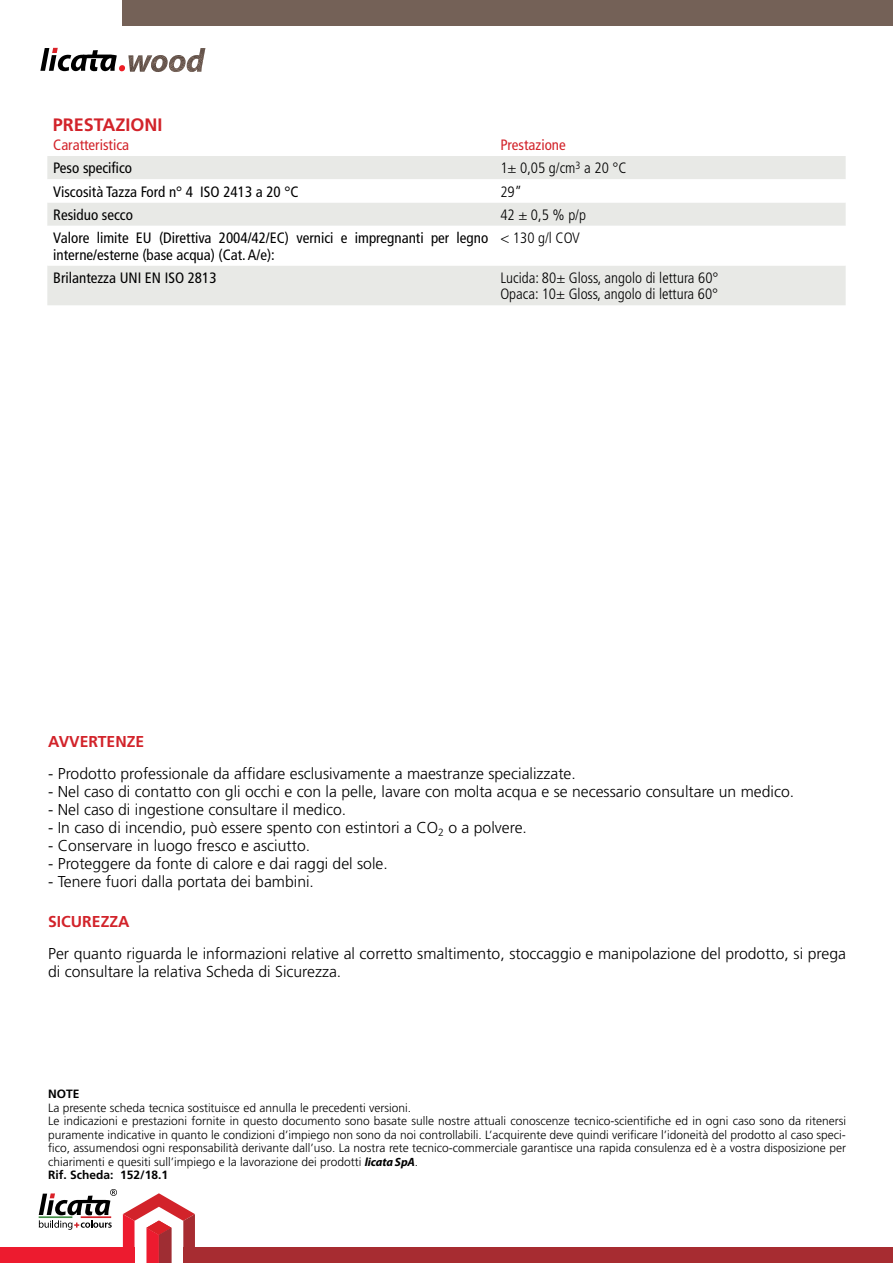
<style>
.page{position:relative;width:893px;height:1263px;background:#fff}
.page>*{position:absolute;margin:0;border:0;box-sizing:border-box;transform-origin:0 0}
.t1{font:700 18px "Frutiger";color:#d2232a}
.t2{font:300 15.75px/18px "Frutiger";color:#000}
.t3{font:700 15.75px "Frutiger";color:#d2232a}
.t4{font:condensed 15px/16.5px "Frutiger";color:#000}
.t5{font:300 condensed 15px/16.5px "Frutiger";color:#000}
.t6{font:condensed 15px "Frutiger";color:#d2232a}
.t7{font:300 12px/13.5px "Frutiger";color:#000}
.t8{font:700 12px "Frutiger";color:#000}
.s1{font-family:"Myriad Pro";font-weight:700;font-style:italic}
.s2{font-weight:700}
</style>
<div class="page">
<div style="left:183px;top:1248px;width:710px;height:15px;background:#a72c31"></div>
<svg style="left:123px;top:1193px;width:72px;height:70px"></svg>
<svg style="left:39px;top:1189px;width:78px;height:41px"></svg>
<div style="left:0;top:1248px;width:134px;height:15px;background:#ed1b2f"></div>
<div style="left:122px;top:0;width:771px;height:26px;background:#746157"></div>
<svg style="left:40px;top:48px;width:147px;height:24px"></svg>
<img style="left:187px;top:48px;width:18px;height:24px">
<div style="left:47px;top:156px;width:799px;height:149px;background:#e8e9e6"></div>
<svg style="left:47px;top:179px;width:799px;height:87px"></svg>
<h1 class="t1" style="left:53px;top:114px;width:111px">PRESTAZIONI</h1>
<p class="t6" style="left:53px;top:136px;width:77px">Caratteristica</p>
<p class="t6" style="left:500px;top:136px;width:67px">Prestazione</p>
<p class="t4" style="left:53px;top:160px;width:80px">Peso specifico</p>
<p class="t5" style="left:500px;top:160px;width:128px">1± 0,05 g/cm<sup>3</sup> a 20 °C</p>
<p class="t4" style="left:53px;top:183px;width:247px">Viscosità Tazza Ford n° 4 ISO 2413 a 20 °C</p>
<p class="t5" style="left:500px;top:183px;width:23px">29”</p>
<p class="t4" style="left:53px;top:206px;width:81px">Residuo secco</p>
<p class="t5" style="left:500px;top:207px;width:87px">42 ± 0,5 % p/p</p>
<p class="t4" style="left:53px;top:230px;width:436px">Valore limite EU (Direttiva 2004/42/EC) vernici e impregnanti per legno interne/esterne (base acqua) (Cat. A/e):</p>
<p class="t5" style="left:500px;top:230px;width:81px">&lt; 130 g/l COV</p>
<p class="t4" style="left:53px;top:269px;width:165px">Brilantezza UNI EN ISO 2813</p>
<p class="t5" style="left:500px;top:270px;width:220px">Lucida: 80± Gloss, angolo di lettura 60°<br>Opaca: 10± Gloss, angolo di lettura 60°</p>
<h2 class="t3" style="left:48px;top:733px;width:98px">AVVERTENZE</h2>
<h2 class="t2" style="left:48px;top:764px;width:529px">- Prodotto professionale da affidare esclusivamente a maestranze specializzate.</h2>
<h2 class="t2" style="left:48px;top:782px;width:747px">- Nel caso di contatto con gli occhi e con la pelle, lavare con molta acqua e se necessario consultare un medico.</h2>
<h2 class="t2" style="left:48px;top:800px;width:300px">- Nel caso di ingestione consultare il medico.</h2>
<h2 class="t2" style="left:48px;top:818px;width:480px">- In caso di incendio, può essere spento con estintori a CO<sub>2</sub> o a polvere.</h2>
<h2 class="t2" style="left:48px;top:836px;width:263px">- Conservare in luogo fresco e asciutto.</h2>
<h2 class="t2" style="left:48px;top:854px;width:341px">- Proteggere da fonte di calore e dai raggi del sole.</h2>
<h2 class="t2" style="left:48px;top:872px;width:267px">- Tenere fuori dalla portata dei bambini.</h2>
<h2 class="t3" style="left:48px;top:913px;width:83px">SICUREZZA</h2>
<h2 class="t2" style="left:48px;top:944px;width:799px">Per quanto riguarda le informazioni relative al corretto smaltimento, stoccaggio e manipolazione del prodotto, si prega di consultare la relativa Scheda di Sicurezza.</h2>
<p class="t8" style="left:48px;top:1087px;width:33px">NOTE</p>
<p class="t7" style="left:48px;top:1101px;width:799px">La presente scheda tecnica sostituisce ed annulla le precedenti versioni.<br>Le indicazioni e prestazioni fornite in questo documento sono basate sulle nostre attuali conoscenze tecnico-scientifiche ed in ogni caso sono da ritenersi puramente indicative in quanto le condizioni d’impiego non sono da noi controllabili. L’acquirente deve quindi verificare l’idoneità del prodotto al caso speci&shy;fico, assumendosi ogni responsabilità derivante dall’uso. La nostra rete tecnico-commerciale garantisce una rapida consulenza ed è a vostra disposizione per chiarimenti e quesiti sull’impiego e la lavorazione dei prodotti <span class="s1">licata SpA</span>.<br><span class="s2">Rif. Scheda: 152/18.1</span></p>
</div>
